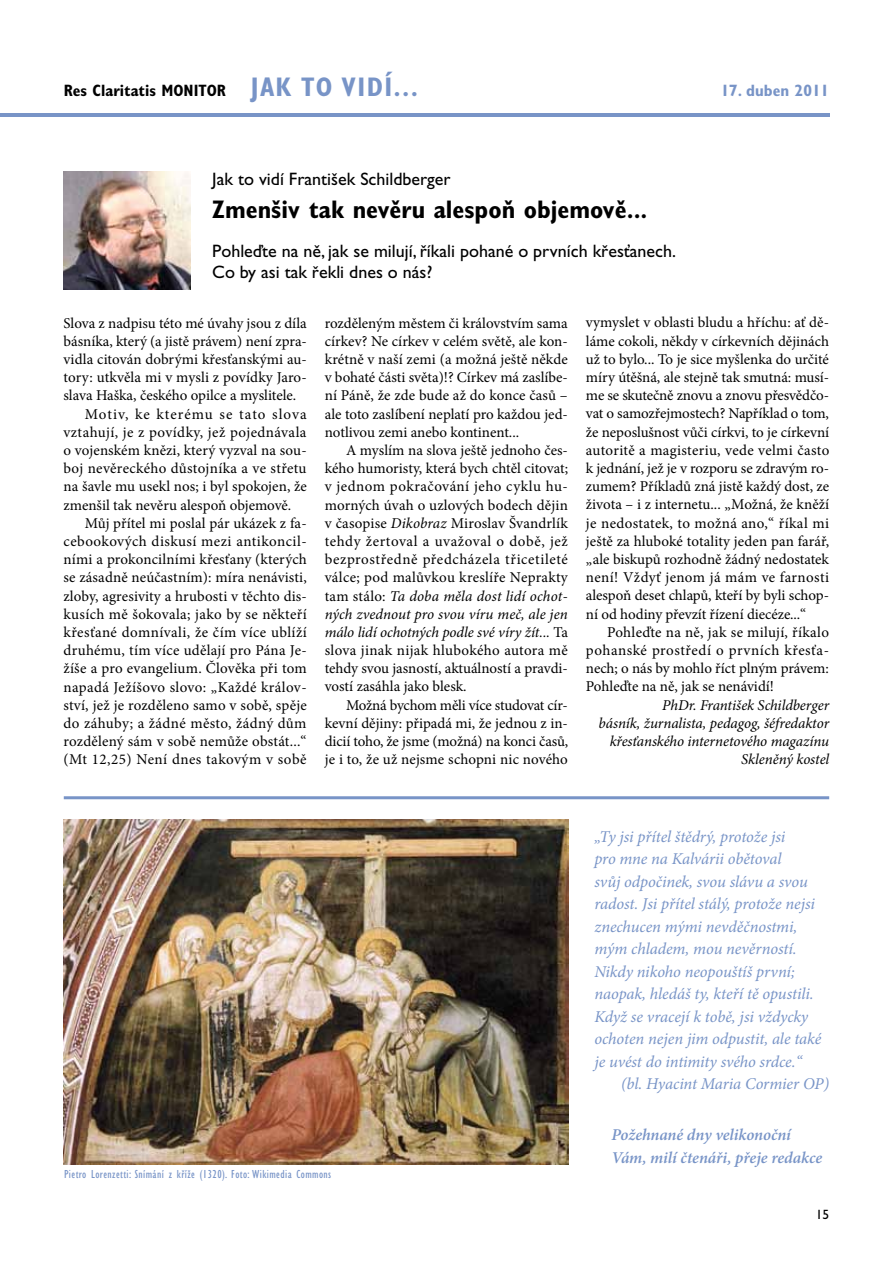
<style>
.page{position:relative;width:893px;height:1263px;background:#fff}
.page>*{position:absolute;margin:0;border:0;box-sizing:border-box;transform-origin:0 0}
.t1{font:700 condensed 25.5px "Gill Sans Std";color:#000}
.t2{font:18px/21.6px "Gill Sans Std";color:#000}
.t3{font:italic 16.5px/22.5px "Minion Pro";letter-spacing:-.01em;color:#7894c7}
.t4{font:italic 600 16.5px/22.5px "Minion Pro";letter-spacing:-.005em;color:#7894c7}
.t5{font:700 condensed 16.5px "Gill Sans Std";color:#000}
.t6{font:700 condensed 16.5px "Gill Sans Std";color:#7894c7}
.t7{font:15px/18.1px "Minion Pro";letter-spacing:.005em;color:#000;text-align:justify}
.t8{font:15px "Minion Pro";letter-spacing:.03em;color:#000}
.t9{font:italic 15px/18.1px "Minion Pro";letter-spacing:-.005em;color:#000;text-align:right}
.t10{font:15px "Minion Pro";letter-spacing:.025em;color:#000}
.t11{font:15px "Minion Pro";letter-spacing:.065em;color:#000}
.t12{font:13.5px "Gill Sans Std";color:#000}
.t13{font:condensed 12px "Gill Sans Std";letter-spacing:.035em;color:#7894c7}
.s1{font-size:27px;color:#7894c7}
.s2{font-style:italic}
</style>
<div class="page">
<hr style="left:0;top:113px;width:829px;height:4px;background:#7894c7">
<hr style="left:64px;top:796px;width:765px;height:3px;background:#7894c7">
<img style="left:64px;top:171px;width:126px;height:119px">
<img style="left:64px;top:819px;width:504px;height:346px">
<p class="t5" style="left:64px;top:81px;width:356px">Res Claritatis MONITOR <span class="s1">JAK TO VIDí...</span></p>
<p class="t2" style="left:212px;top:168px;width:240px">Jak to vidí František Schildberger</p>
<h1 class="t1" style="left:212px;top:194px;width:437px">Zmenšiv tak nevěru alespoň objemově...</h1>
<p class="t2" style="left:212px;top:240px;width:465px">Pohleďte na ně, jak se milují, říkali pohané o prvních křesťanech.<br>Co by asi tak řekli dnes o nás?</p>
<p class="t6" style="left:721px;top:81px;width:110px">17. duben 2011</p>
<p class="t7" style="left:64px;top:314px;width:245px">Slova z nadpisu této mé úvahy jsou z díla</p>
<p class="t7" style="left:64px;top:332px;width:245px">básníka, který (a jistě právem) není zpra-</p>
<p class="t7" style="left:64px;top:350px;width:245px">vidla citován dobrými křesťanskými au-</p>
<p class="t7" style="left:64px;top:368px;width:245px">tory: utkvěla mi v mysli z povídky Jaro-</p>
<p class="t7" style="left:64px;top:387px;width:234px">slava Haška, českého opilce a myslitele.</p>
<p class="t11" style="left:85px;top:404px;width:223px">Motiv, ke kterému se tato slova</p>
<p class="t8" style="left:64px;top:422px;width:244px">vztahují, je z povídky, jež pojednávala</p>
<p class="t7" style="left:64px;top:441px;width:245px">o vojenském knězi, který vyzval na sou-</p>
<p class="t7" style="left:64px;top:459px;width:245px">boj nevěreckého důstojníka a ve střetu</p>
<p class="t7" style="left:64px;top:478px;width:245px">na šavle mu usekl nos; i byl spokojen, že</p>
<p class="t7" style="left:64px;top:496px;width:229px">zmenšil tak nevěru alespoň objemově.</p>
<p class="t7" style="left:85px;top:514px;width:223px">Můj přítel mi poslal pár ukázek z fa-</p>
<p class="t8" style="left:64px;top:531px;width:245px">cebookových diskusí mezi antikoncil-</p>
<p class="t7" style="left:64px;top:550px;width:245px">ními a prokoncilními křesťany (kterých</p>
<p class="t7" style="left:64px;top:569px;width:245px">se zásadně neúčastním): míra nenávisti,</p>
<p class="t7" style="left:64px;top:587px;width:245px">zloby, agresivity a hrubosti v těchto dis-</p>
<p class="t7" style="left:64px;top:605px;width:245px">kusích mě šokovala; jako by se někteří</p>
<p class="t8" style="left:64px;top:622px;width:245px">křesťané domnívali, že čím více ublíží</p>
<p class="t7" style="left:64px;top:641px;width:245px">druhému, tím více udělají pro Pána Je-</p>
<p class="t7" style="left:64px;top:659px;width:245px">žíše a pro evangelium. Člověka při tom</p>
<p class="t10" style="left:64px;top:677px;width:245px">napadá Ježíšovo slovo: „Každé králov-</p>
<p class="t7" style="left:64px;top:696px;width:245px">ství, jež je rozděleno samo v sobě, spěje</p>
<p class="t10" style="left:64px;top:713px;width:245px">do záhuby; a žádné město, žádný dům</p>
<p class="t7" style="left:64px;top:732px;width:245px">rozdělený sám v sobě nemůže obstát...“</p>
<p class="t8" style="left:64px;top:749px;width:245px">(Mt 12,25) Není dnes takovým v sobě</p>
<p class="t7" style="left:325px;top:314px;width:245px">rozděleným městem či královstvím sama církev? Ne církev v celém světě, ale kon&shy;krétně v naší zemi (a možná ještě někde v bohaté části světa)!? Církev má zaslíbe&shy;ní Páně, že zde bude až do konce časů – ale toto zaslíbení neplatí pro každou jed&shy;notlivou zemi anebo kontinent...</p>
<p class="t7" style="left:325px;top:441px;width:245px;text-indent:21px">A myslím na slova ještě jednoho čes&shy;kého humoristy, která bych chtěl citovat; v jednom pokračování jeho cyklu hu&shy;morných úvah o uzlových bodech dějin v časopise <span class="s2">Dikobraz</span> Miroslav Švandrlík tehdy žertoval a uvažoval o době, jež bezprostředně předcházela třicetileté válce; pod malůvkou kreslíře Neprakty tam stálo: <span class="s2">Ta doba měla dost lidí ochot&shy;ných zvednout pro svou víru meč, ale jen málo lidí ochotných podle své víry žít...</span> Ta slova jinak nijak hlubokého autora mě tehdy svou jasností, aktuálností a pravdi&shy;vostí zasáhla jako blesk.</p>
<p class="t7" style="left:325px;top:696px;width:245px;text-indent:21px">Možná bychom měli více studovat cír&shy;kevní dějiny: připadá mi, že jednou z in&shy;dicií toho, že jsme (možná) na konci časů, je i to, že už nejsme schopni nic nového</p>
<p class="t7" style="left:586px;top:314px;width:245px">vymyslet v oblasti bludu a hříchu: ať dě&shy;láme cokoli, někdy v církevních dějinách už to bylo... To je sice myšlenka do určité míry útěšná, ale stejně tak smutná: musí&shy;me se skutečně znovu a znovu přesvědčo&shy;vat o samozřejmostech? Například o tom, že neposlušnost vůči církvi, to je církevní autoritě a magisteriu, vede velmi často k jednání, jež je v rozporu se zdravým ro&shy;zumem? Příkladů zná jistě každý dost, ze života – i z internetu... „Možná, že kněží je nedostatek, to možná ano,“ říkal mi ještě za hluboké totality jeden pan farář, „ale biskupů rozhodně žádný nedostatek není! Vždyť jenom já mám ve farnosti alespoň deset chlapů, kteří by byli schop&shy;ní od hodiny převzít řízení diecéze...“</p>
<p class="t7" style="left:586px;top:623px;width:245px;text-indent:21px">Pohleďte na ně, jak se milují, říkalo pohanské prostředí o prvních křesťa&shy;nech; o nás by mohlo říct plným právem:<br>Pohleďte na ně, jak se nenávidí!</p>
<p class="t9" style="left:598px;top:696px;width:232px">PhDr. František Schildberger<br>básník, žurnalista, pedagog, šéfredaktor křesťanského internetového magazínu<br>Skleněný kostel</p>
<p class="t13" style="left:64px;top:1168px;width:269px">Pietro Lorenzetti: Snímání z kříže (1320). Foto: Wikimedia Commons</p>
<p class="t3" style="left:594px;top:825px;width:228px">„Ty jsi přítel štědrý, protože jsi<br>pro mne na Kalvárii obětoval<br>svůj odpočinek, svou slávu a svou radost. Jsi přítel stálý, protože nejsi znechucen mými nevděčnostmi, mým chladem, mou nevěrností.<br>Nikdy nikoho neopouštíš první; naopak, hledáš ty, kteří tě opustili.<br>Když se vracejí k tobě, jsi vždycky ochoten nejen jim odpustit, ale také je uvést do intimity svého srdce.“</p>
<p class="t3" style="left:621px;top:1073px;width:210px">(bl. Hyacint Maria Cormier OP)</p>
<p class="t4" style="left:611px;top:1124px;width:212px">Požehnané dny velikonoční<br>Vám, milí čtenáři, přeje redakce</p>
<p class="t12" style="left:816px;top:1207px;width:15px">15</p>
</div>
